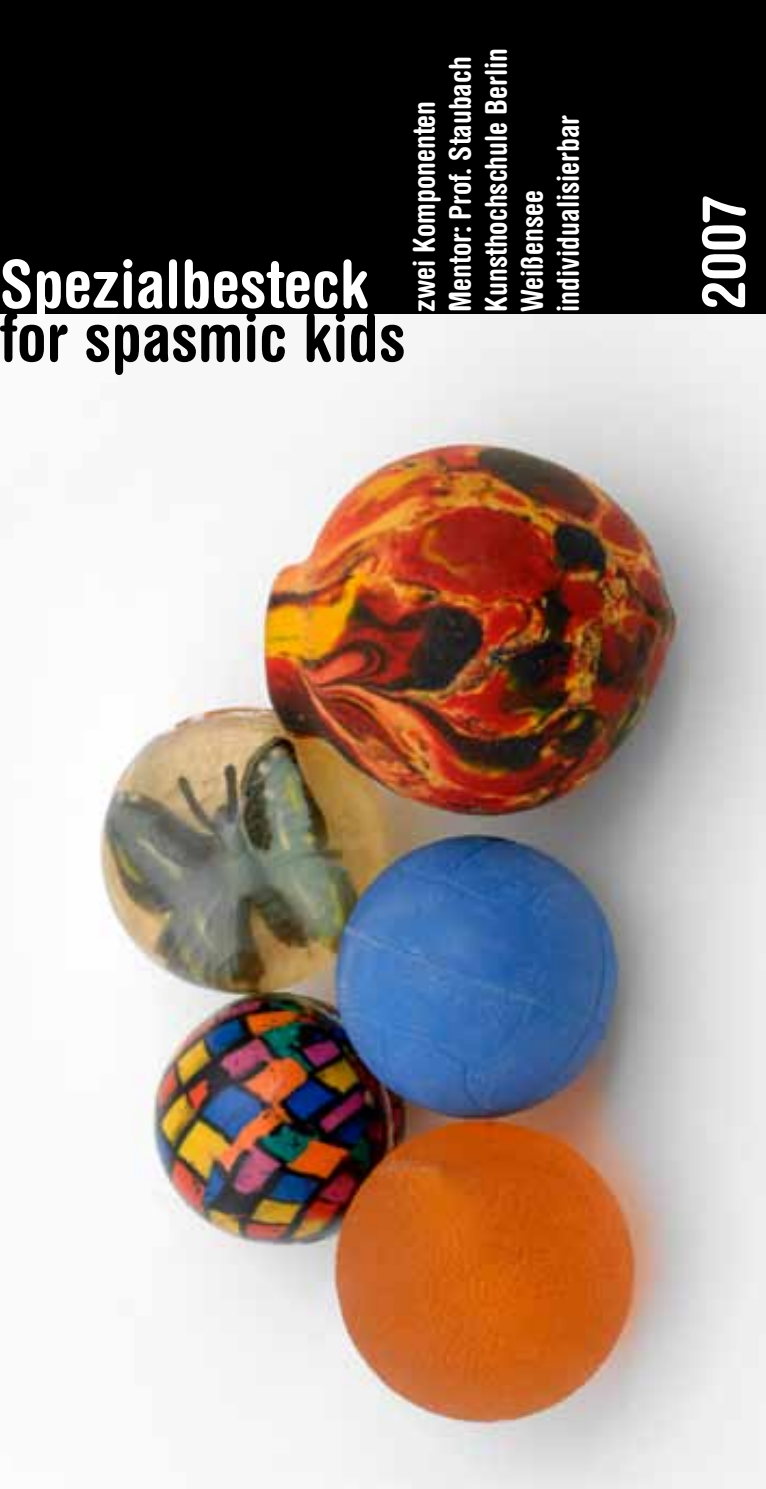
<style>
.page{position:relative;width:766px;height:1489px;background:#fff}
.page>*{position:absolute;margin:0;border:0;box-sizing:border-box;transform-origin:0 0}
.t1{font:700 condensed 66px "Helvetica Rounded LT Std";color:#fff}
.t2{font:700 condensed 66px "Helvetica Rounded LT Std";color:#000}
.t3{font:700 condensed 60px "Helvetica Rounded LT Std";color:#fff}
.t4{font:700 condensed 30px/36px "Helvetica Rounded LT Std";color:#fff}
</style>
<div class="page">
<div style="left:0;top:0;width:765px;height:316px;background:#000"></div>
<img style="left:0;top:315px;width:765px;height:1173px">
<h1 class="t1" style="left:0;top:244px;width:370px">Spezialbesteck</h1>
<h1 class="t2" style="left:0;top:297px;width:407px">for spasmic kids</h1>
<p class="t4" style="left:405px;top:312px;width:265px;rotate:-90deg">zwei Komponenten<br>Mentor: Prof. Staubach<br>Kunsthochschule Berlin<br>Weißensee individualisierbar</p>
<h2 class="t3" style="left:687px;top:309px;width:115px;rotate:-90deg">2007</h2>
</div>
